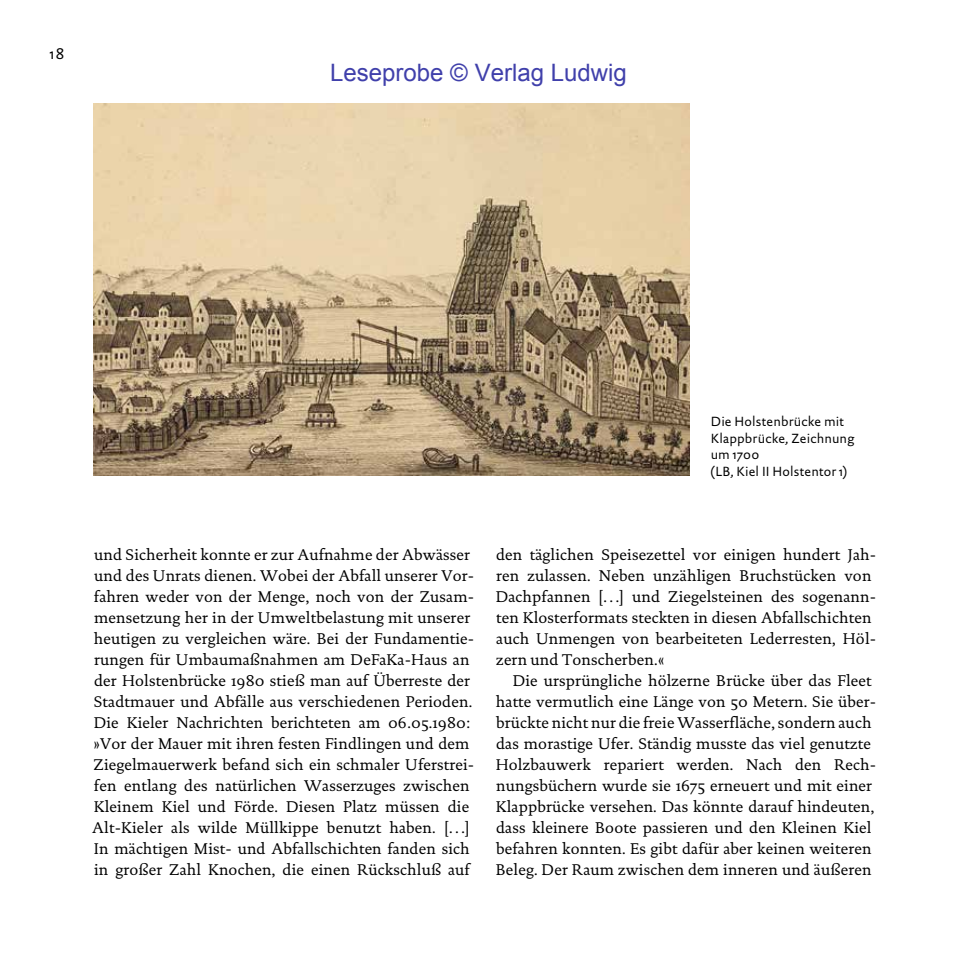
<style>
.page{position:relative;width:957px;height:957px;background:#fff}
.page>*{position:absolute;margin:0;border:0;box-sizing:border-box;transform-origin:0 0}
.t1{font:24px "Arial";color:#4040ab}
.t2{font:15.75px/21px "DTL Documenta ST";letter-spacing:.01em;color:#000}
.t3{font:15.75px "DTL Documenta Sans ST";color:#000}
.t4{font:13.5px/16.5px "DTL Documenta Sans ST";letter-spacing:.01em;color:#000}
</style>
<div class="page">
<img style="left:94px;top:103px;width:595px;height:373px">
<p class="t3" style="left:50px;top:44px;width:16px">18</p>
<h1 class="t1" style="left:330px;top:57px;width:298px">Leseprobe © Verlag Ludwig</h1>
<p class="t4" style="left:710px;top:413px;width:146px">Die Holstenbrücke mit<br>Klappbrücke, Zeichnung um 1700<br>(LB, Kiel II Holstentor 1)</p>
<p class="t2" style="left:92px;top:544px;width:383px">und Sicherheit konnte er zur Aufnahme der Abwässer und des Unrats dienen. Wobei der Abfall unserer Vor&shy;fahren weder von der Menge, noch von der Zusam&shy;mensetzung her in der Umweltbelastung mit unserer heutigen zu vergleichen wäre. Bei der Fundamentie&shy;rungen für Umbaumaßnahmen am DeFaKa-Haus an der Holstenbrücke 1980 stieß man auf Überreste der Stadtmauer und Abfälle aus verschiedenen Perioden.<br>Die Kieler Nachrichten berichteten am 06.05.1980: »Vor der Mauer mit ihren festen Findlingen und dem Ziegelmauerwerk befand sich ein schmaler Uferstrei&shy;fen entlang des natürlichen Wasserzuges zwischen Kleinem Kiel und Förde. Diesen Platz müssen die Alt-Kieler als wilde Müllkippe benutzt haben. […] In mächtigen Mist- und Abfallschichten fanden sich in großer Zahl Knochen, die einen Rückschluß auf</p>
<p class="t2" style="left:496px;top:544px;width:382px">den täglichen Speisezettel vor einigen hundert Jah&shy;ren zulassen. Neben unzähligen Bruchstücken von Dachpfannen […] und Ziegelsteinen des sogenann&shy;ten Klosterformats steckten in diesen Abfallschichten auch Unmengen von bearbeiteten Lederresten, Höl&shy;zern und Tonscherben.«</p>
<p class="t2" style="left:496px;top:670px;width:382px;text-indent:17px">Die ursprüngliche hölzerne Brücke über das Fleet hatte vermutlich eine Länge von 50 Metern. Sie über&shy;brückte nicht nur die freie Wasserfläche, sondern auch das morastige Ufer. Ständig musste das viel genutzte Holzbauwerk repariert werden. Nach den Rech&shy;nungsbüchern wurde sie 1675 erneuert und mit einer Klappbrücke versehen. Das könnte darauf hindeuten, dass kleinere Boote passieren und den Kleinen Kiel befahren konnten. Es gibt dafür aber keinen weiteren Beleg. Der Raum zwischen dem inneren und äußeren</p>
</div>
